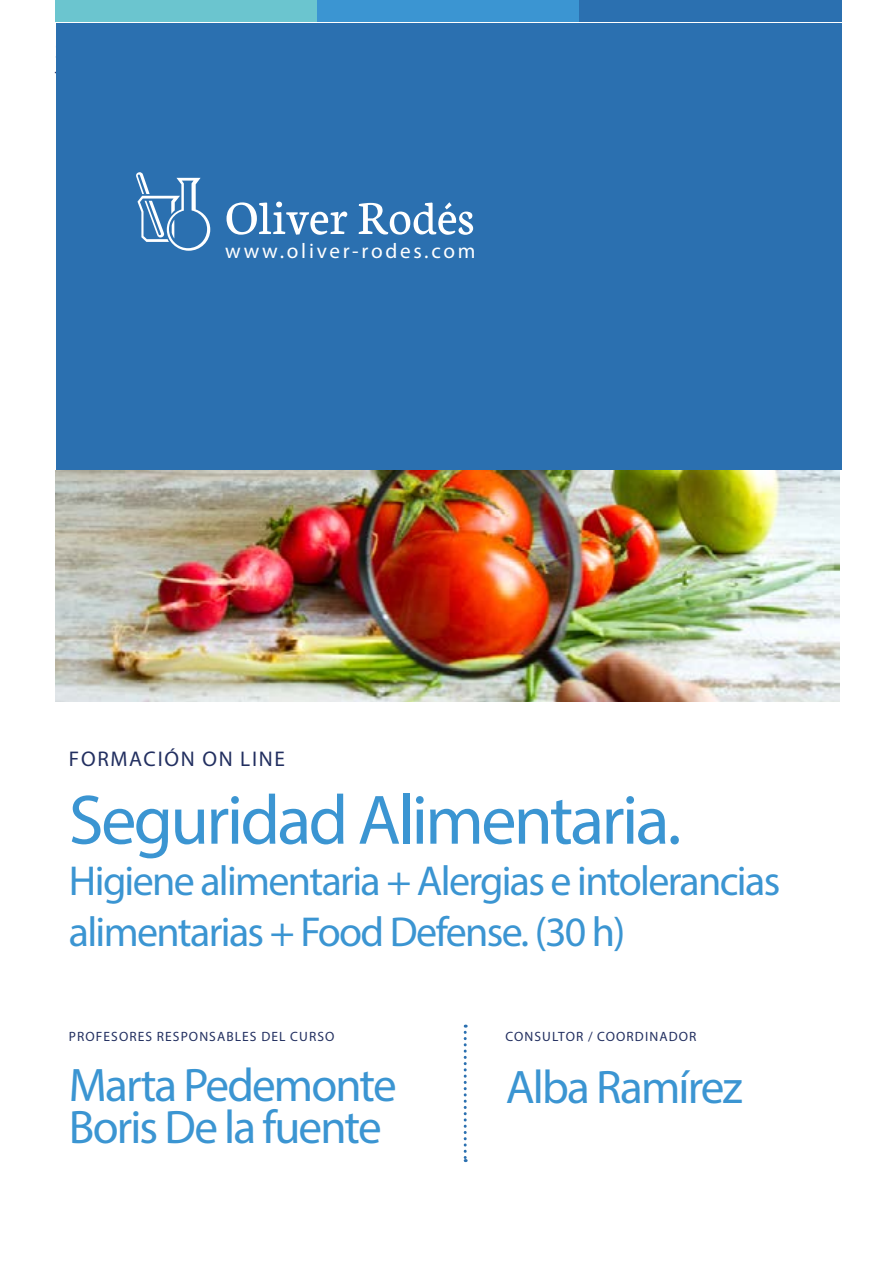
<style>
.page{position:relative;width:893px;height:1263px;background:#fff}
.page>*{position:absolute;margin:0;border:0;box-sizing:border-box;transform-origin:0 0}
.t1{font:70.5px "Myriad Pro";letter-spacing:-.04em;color:#3b95d2}
.t2{font:47.25px/42.3px "Myriad Pro";letter-spacing:-.04em;color:#3b95d2}
.t3{font:42px/51px "Myriad Pro";letter-spacing:-.04em;color:#3b95d2}
.t4{font:21.3px "Myriad Pro";letter-spacing:.08em;color:#222f60}
.t5{font:21.15px "Myriad Pro";letter-spacing:.13em;color:#fff}
.t6{font:13.5px "Myriad Pro";letter-spacing:.08em;color:#222f60}
</style>
<div class="page">
<div style="left:55px;top:0;width:262px;height:21px;background:#6bc5cf"></div>
<div style="left:317px;top:0;width:263px;height:21px;background:#3b95d2"></div>
<div style="left:580px;top:0;width:262px;height:21px;background:#2b70b0"></div>
<div style="left:56px;top:23px;width:786px;height:447px;background:#2b70b0"></div>
<svg style="left:464px;top:1025px;width:3px;height:137px"></svg>
<svg style="left:227px;top:202px;width:120px;height:33px"></svg>
<svg style="left:359px;top:202px;width:114px;height:33px"></svg>
<svg style="left:136px;top:172px;width:74px;height:79px"></svg>
<img style="left:56px;top:471px;width:783px;height:231px">
<p class="t5" style="left:225px;top:238px;width:252px">www.oliver-rodes.com</p>
<p class="t4" style="left:69px;top:746px;width:218px">FORMACIÓN ON LINE</p>
<h1 class="t1" style="left:69px;top:776px;width:614px">Seguridad Alimentaria.</h1>
<p class="t3" style="left:69px;top:854px;width:713px">Higiene alimentaria + Alergias e intolerancias alimentarias + Food Defense. (30 h)</p>
<p class="t6" style="left:69px;top:1028px;width:267px">PROFESORES RESPONSABLES DEL CURSO</p>
<p class="t6" style="left:505px;top:1028px;width:192px">CONSULTOR / COORDINADOR</p>
<p class="t2" style="left:69px;top:1063px;width:329px">Marta Pedemonte<br>Boris De la fuente</p>
<p class="t2" style="left:506px;top:1065px;width:238px">Alba Ramírez</p>
</div>
